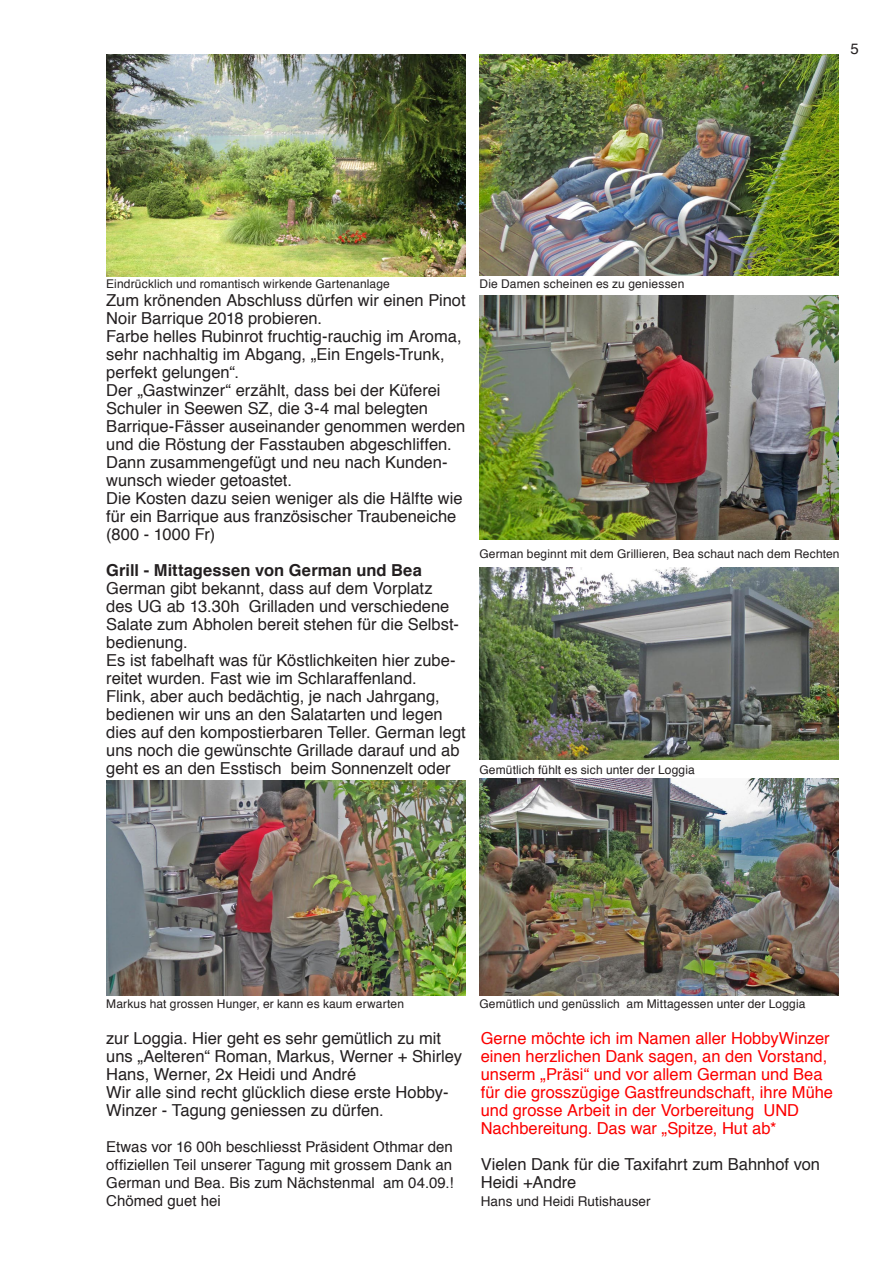
<style>
.page{position:relative;width:893px;height:1263px;background:#fff}
.page>*{position:absolute;margin:0;border:0;box-sizing:border-box;transform-origin:0 0}
.t1{font:16.5px/18px "Helvetica";color:#231f20}
.t2{font:16.5px/18px "Helvetica";color:#fc0000}
.t3{font:700 16.5px "Helvetica";letter-spacing:.005em;color:#231f20}
.t4{font:15px/18px "Helvetica";letter-spacing:.005em;color:#231f20;text-align:justify}
.t5{font:13.5px "Helvetica";letter-spacing:.005em;color:#231f20}
.t6{font:12px "Helvetica";letter-spacing:.01em;color:#231f20}
</style>
<div class="page">
<img style="left:479px;top:54px;width:360px;height:221px">
<img style="left:479px;top:568px;width:360px;height:191px">
<img style="left:479px;top:296px;width:360px;height:243px">
<img style="left:106px;top:780px;width:360px;height:216px">
<img style="left:479px;top:778px;width:360px;height:218px">
<img style="left:106px;top:54px;width:360px;height:223px">
<p class="t4" style="left:850px;top:40px;width:10px">5</p>
<p class="t6" style="left:106px;top:275px;width:285px">Eindrücklich und romantisch wirkende Gartenanlage</p>
<p class="t1" style="left:106px;top:292px;width:361px">Zum krönenden Abschluss dürfen wir einen Pinot<br>Noir Barrique 2018 probieren.</p>
<p class="t1" style="left:106px;top:328px;width:357px">Farbe helles Rubinrot fruchtig-rauchig im Aroma, sehr nachhaltig im Abgang, „Ein Engels-Trunk, perfekt gelungen“.</p>
<p class="t1" style="left:106px;top:382px;width:360px">Der „Gastwinzer“ erzählt, dass bei der Küferei Schuler in Seewen SZ, die 3-4 mal belegten Barrique-Fässer auseinander genommen werden und die Röstung der Fasstauben abgeschliffen.<br>Dann zusammengefügt und neu nach Kunden&shy;wunsch wieder getoastet.</p>
<p class="t1" style="left:106px;top:490px;width:358px">Die Kosten dazu seien weniger als die Hälfte wie für ein Barrique aus französischer Traubeneiche (800 - 1000 Fr)</p>
<p class="t3" style="left:106px;top:557px;width:317px">Grill - Mittagessen von German und Bea</p>
<p class="t1" style="left:106px;top:580px;width:354px">German gibt bekannt, dass auf dem Vorplatz des UG ab 13.30h Grilladen und verschiedene Salate zum Abholen bereit stehen für die Selbst&shy;bedienung.</p>
<p class="t1" style="left:106px;top:652px;width:351px">Es ist fabelhaft was für Köstlichkeiten hier zube&shy;reitet wurden. Fast wie im Schlaraffenland.</p>
<p class="t1" style="left:106px;top:688px;width:335px">Flink, aber auch bedächtig, je nach Jahrgang,</p>
<p class="t1" style="left:106px;top:706px;width:361px">bedienen wir uns an den Salatarten und legen dies auf den kompostierbaren Teller. German legt uns noch die gewünschte Grillade darauf und ab</p>
<p class="t1" style="left:106px;top:760px;width:346px">geht es an den Esstisch beim Sonnenzelt oder</p>
<p class="t6" style="left:479px;top:275px;width:206px">Die Damen scheinen es zu geniessen</p>
<p class="t6" style="left:479px;top:545px;width:362px">German beginnt mit dem Grillieren, Bea schaut nach dem Rechten</p>
<p class="t6" style="left:479px;top:761px;width:217px">Gemütlich fühlt es sich unter der Loggia</p>
<p class="t6" style="left:106px;top:995px;width:299px">Markus hat grossen Hunger, er kann es kaum erwarten</p>
<p class="t1" style="left:106px;top:1030px;width:357px">zur Loggia. Hier geht es sehr gemütlich zu mit uns „Aelteren“ Roman, Markus, Werner + Shirley</p>
<p class="t1" style="left:106px;top:1066px;width:251px">Hans, Werner, 2x Heidi und André</p>
<p class="t1" style="left:106px;top:1084px;width:344px">Wir alle sind recht glücklich diese erste Hobby-<br>Winzer - Tagung geniessen zu dürfen.</p>
<p class="t4" style="left:106px;top:1138px;width:349px">Etwas vor 16 00h beschliesst Präsident Othmar den offiziellen Teil unserer Tagung mit grossem Dank an German und Bea. Bis zum Nächstenmal am 04.09.!</p>
<p class="t4" style="left:106px;top:1192px;width:116px">Chömed guet hei</p>
<p class="t6" style="left:479px;top:995px;width:327px">Gemütlich und genüsslich am Mittagessen unter der Loggia</p>
<p class="t2" style="left:481px;top:1030px;width:354px">Gerne möchte ich im Namen aller HobbyWinzer einen herzlichen Dank sagen, an den Vorstand, unserm „Präsi“ und vor allem German und Bea für die grosszügige Gastfreundschaft, ihre Mühe und grosse Arbeit in der Vorbereitung UND Nachbereitung. Das war „Spitze, Hut ab*</p>
<p class="t1" style="left:481px;top:1156px;width:341px">Vielen Dank für die Taxifahrt zum Bahnhof von<br>Heidi +Andre</p>
<p class="t5" style="left:481px;top:1191px;width:171px">Hans und Heidi Rutishauser</p>
</div>
